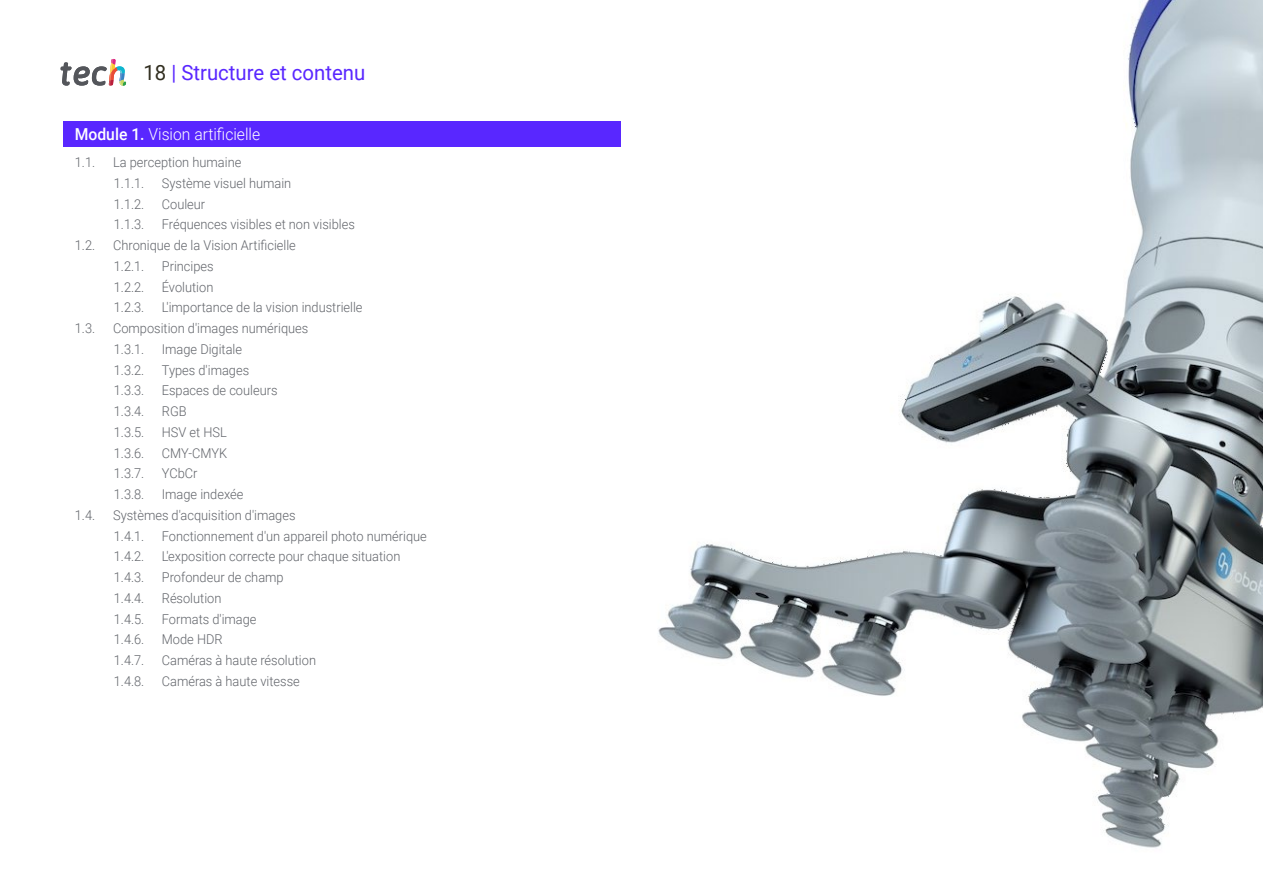
<style>
.page{position:relative;width:1263px;height:893px;background:#fff}
.page>*{position:absolute;margin:0;border:0;box-sizing:border-box;transform-origin:0 0}
.t1{font:21px "Roboto";color:#5927ff}
.t2{font:300 16.5px "Roboto";color:#fff;scale:.95 1}
.t3{font:300 13.5px/20.7px "Roboto";color:#61646a;scale:.95 1}
.s1{color:#312e20}
.s2{font-weight:500}
</style>
<div class="page">
<img style="left:658px;top:0;width:605px;height:848px">
<div style="left:64px;top:121px;width:557px;height:25px;background:#5927ff"></div>
<svg style="left:61px;top:59px;width:65px;height:27px"></svg>
<h1 class="t1" style="left:144px;top:57px;width:223px"><span class="s1">18</span> | Structure et contenu</h1>
<p class="t2" style="left:75px;top:123px;width:197px"><span class="s2">Module 1.</span> Vision artificielle</p>
<p class="t3" style="left:75px;top:151px;width:23px">1.1.</p>
<p class="t3" style="left:113px;top:151px;width:136px">La perception humaine<br>1.1.1.</p>
<p class="t3" style="left:162px;top:172px;width:138px">Système visuel humain</p>
<p class="t3" style="left:114px;top:193px;width:34px">1.1.2.</p>
<p class="t3" style="left:162px;top:193px;width:47px">Couleur</p>
<p class="t3" style="left:114px;top:214px;width:34px">1.1.3.</p>
<p class="t3" style="left:162px;top:214px;width:205px">Fréquences visibles et non visibles</p>
<p class="t3" style="left:75px;top:234px;width:23px">1.2.</p>
<p class="t3" style="left:113px;top:234px;width:194px">Chronique de la Vision Artificielle<br>1.2.1.</p>
<p class="t3" style="left:162px;top:255px;width:56px">Principes</p>
<p class="t3" style="left:114px;top:276px;width:34px">1.2.2.</p>
<p class="t3" style="left:162px;top:276px;width:56px">Évolution</p>
<p class="t3" style="left:114px;top:297px;width:34px">1.2.3.</p>
<p class="t3" style="left:162px;top:297px;width:213px">L'importance de la vision industrielle</p>
<p class="t3" style="left:75px;top:317px;width:23px">1.3.</p>
<p class="t3" style="left:113px;top:317px;width:207px">Composition d'images numériques<br>1.3.1.</p>
<p class="t3" style="left:162px;top:338px;width:86px">Image Digitale</p>
<p class="t3" style="left:114px;top:359px;width:34px">1.3.2.</p>
<p class="t3" style="left:162px;top:359px;width:93px">Types d'images</p>
<p class="t3" style="left:114px;top:380px;width:34px">1.3.3.</p>
<p class="t3" style="left:162px;top:380px;width:123px">Espaces de couleurs</p>
<p class="t3" style="left:114px;top:400px;width:34px">1.3.4.</p>
<p class="t3" style="left:162px;top:400px;width:28px">RGB</p>
<p class="t3" style="left:114px;top:421px;width:34px">1.3.5.</p>
<p class="t3" style="left:162px;top:421px;width:70px">HSV et HSL</p>
<p class="t3" style="left:114px;top:442px;width:34px">1.3.6.</p>
<p class="t3" style="left:162px;top:442px;width:70px">CMY-CMYK</p>
<p class="t3" style="left:114px;top:463px;width:34px">1.3.7.</p>
<p class="t3" style="left:162px;top:463px;width:39px">YCbCr</p>
<p class="t3" style="left:114px;top:483px;width:34px">1.3.8.</p>
<p class="t3" style="left:162px;top:483px;width:87px">Image indexée</p>
<p class="t3" style="left:75px;top:504px;width:23px">1.4.</p>
<p class="t3" style="left:113px;top:504px;width:194px">Systèmes d'acquisition d'images<br>1.4.1.</p>
<p class="t3" style="left:162px;top:525px;width:280px">Fonctionnement d'un appareil photo numérique</p>
<p class="t3" style="left:114px;top:546px;width:34px">1.4.2.</p>
<p class="t3" style="left:162px;top:546px;width:253px">L'exposition correcte pour chaque situation</p>
<p class="t3" style="left:114px;top:566px;width:34px">1.4.3.</p>
<p class="t3" style="left:162px;top:566px;width:130px">Profondeur de champ</p>
<p class="t3" style="left:114px;top:587px;width:34px">1.4.4.</p>
<p class="t3" style="left:162px;top:587px;width:64px">Résolution</p>
<p class="t3" style="left:114px;top:608px;width:34px">1.4.5.</p>
<p class="t3" style="left:162px;top:608px;width:101px">Formats d'image</p>
<p class="t3" style="left:114px;top:629px;width:34px">1.4.6.</p>
<p class="t3" style="left:162px;top:629px;width:65px">Mode HDR</p>
<p class="t3" style="left:114px;top:649px;width:34px">1.4.7.</p>
<p class="t3" style="left:162px;top:649px;width:164px">Caméras à haute résolution</p>
<p class="t3" style="left:114px;top:670px;width:34px">1.4.8.</p>
<p class="t3" style="left:162px;top:670px;width:147px">Caméras à haute vitesse</p>
</div>
